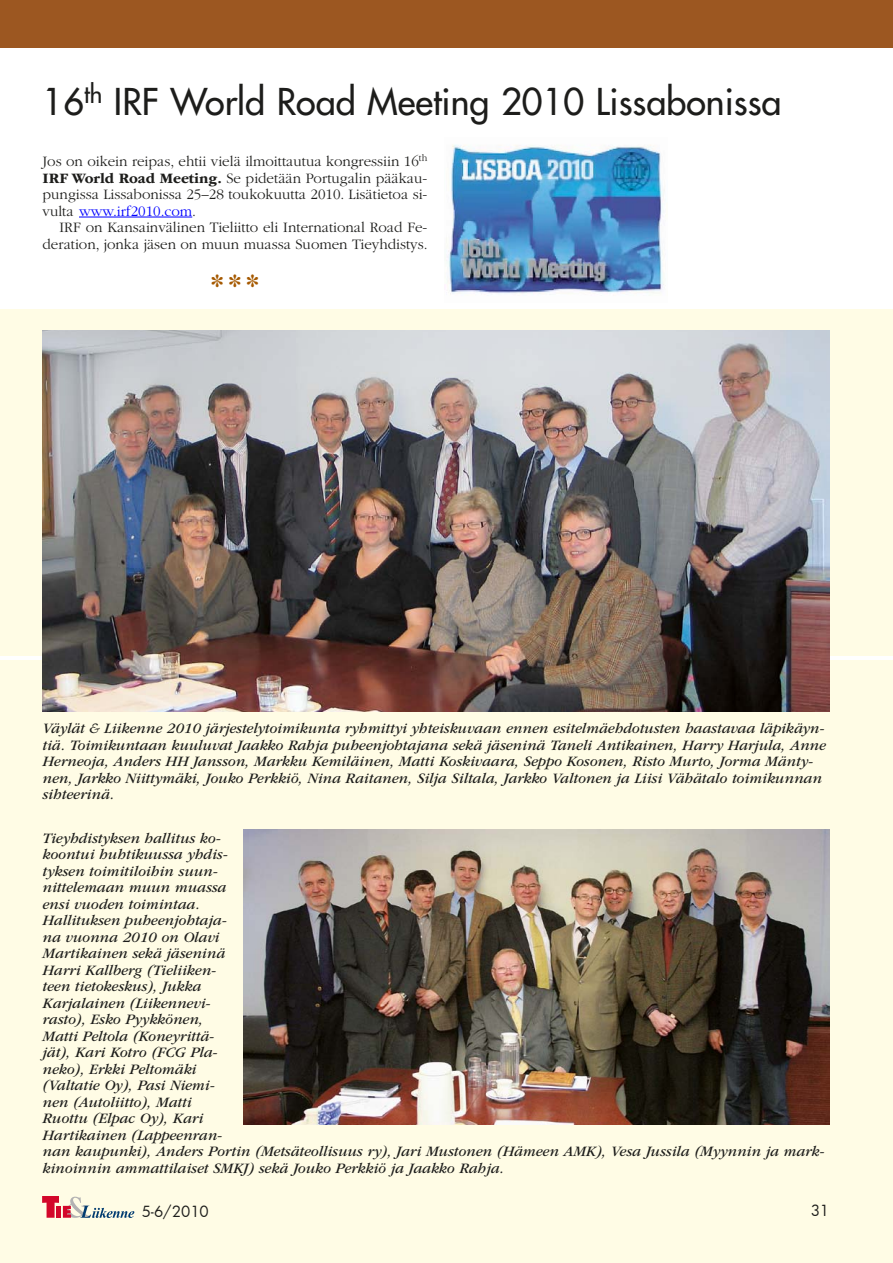
<style>
.page{position:relative;width:893px;height:1263px;background:#fff}
.page>*{position:absolute;margin:0;border:0;box-sizing:border-box;transform-origin:0 0}
.t1{font:500 36px "Futura Std";color:#1d1d1b}
.t2{font:18px "Zapf Dingbats Std";color:#a55900}
.t3{font:italic 15px/16.5px "ITC Garamond Std";color:#1d1d1b}
.t4{font:300 15px/16.5px "ITC Garamond Std";color:#1d1d1b;text-align:justify}
.t5{font:15px "Futura";color:#1d1d1b}
.s1{font-weight:700}
.s2{color:#00f}
</style>
<div class="page">
<div style="left:0;top:309px;width:893px;height:346px;background:#fffce5"></div>
<div style="left:0;top:660px;width:893px;height:603px;background:#fffce5"></div>
<div style="left:0;top:0;width:893px;height:48px;background:#9c5721"></div>
<svg style="left:42px;top:1196px;width:92px;height:22px"></svg>
<img style="left:43px;top:330px;width:786px;height:382px">
<hr style="left:79px;top:217px;width:113px;height:1px;background:#00f">
<img style="left:446px;top:144px;width:219px;height:150px">
<img style="left:243px;top:829px;width:586px;height:296px">
<h1 class="t1" style="left:43px;top:79px;width:740px">16<sup>th</sup> IRF World Road Meeting 2010 Lissabonissa</h1>
<p class="t4" style="left:43px;top:153px;width:386px">Jos on oikein reipas, ehtii vielä ilmoittautua kongressiin 16<sup>th </sup><span class="s1">IRF World Road Meeting.</span> Se pidetään Portugalin pääkau&shy;pungissa Lissabonissa 25–28 toukokuutta 2010. Lisätietoa si&shy;vulta <span class="s2">www.irf2010.com</span>.</p>
<p class="t4" style="left:43px;top:219px;width:387px;text-align:right">IRF on Kansainvälinen Tieliitto eli International Road Fe&shy;deration, jonka jäsen on muun muassa Suomen Tieyhdistys.</p>
<p class="t2" style="left:211px;top:272px;width:49px">✽ ✽ ✽</p>
<p class="t3" style="left:43px;top:721px;width:785px">Väylät &amp; Liikenne 2010 järjestelytoimikunta ryhmittyi yhteiskuvaan ennen esitelmäehdotusten haastavaa läpikäyn&shy;tiä. Toimikuntaan kuuluvat Jaakko Rahja puheenjohtajana sekä jäseninä Taneli Antikainen, Harry Harjula, Anne Herneoja, Anders HH Jansson, Markku Kemiläinen, Matti Koskivaara, Seppo Kosonen, Risto Murto, Jorma Mänty&shy;nen, Jarkko Niittymäki, Jouko Perkkiö, Nina Raitanen, Silja Siltala, Jarkko Valtonen ja Liisi Vähätalo toimikunnan sihteerinä.</p>
<p class="t3" style="left:43px;top:830px;width:783px">Tieyhdistyksen hallitus ko-<br>koontui huhtikuussa yhdis-<br>tyksen toimitiloihin suun-<br>nittelemaan muun muassa<br>ensi vuoden toimintaa.<br>Hallituksen puheenjohtaja-<br>na vuonna 2010 on Olavi<br>Martikainen sekä jäseninä<br>Harri Kallberg (Tieliiken-<br>teen tietokeskus), Jukka<br>Karjalainen (Liikennevi-<br>rasto), Esko Pyykkönen,<br>Matti Peltola (Koneyrittä-<br>jät), Kari Kotro (FCG Pla-<br>neko), Erkki Peltomäki<br>(Valtatie Oy), Pasi Niemi-<br>nen (Autoliitto), Matti<br>Ruottu (Elpac Oy), Kari<br>Hartikainen (Lappeenran-<br>nan kaupunki), Anders Portin (Metsäteollisuus ry), Jari Mustonen (Hämeen AMK), Vesa Jussila (Myynnin ja mark&shy;kinoinnin ammattilaiset SMKJ) sekä Jouko Perkkiö ja Jaakko Rahja.</p>
<p class="t5" style="left:142px;top:1201px;width:69px">5-6/2010</p>
<p class="t5" style="left:811px;top:1201px;width:20px">31</p>
</div>
